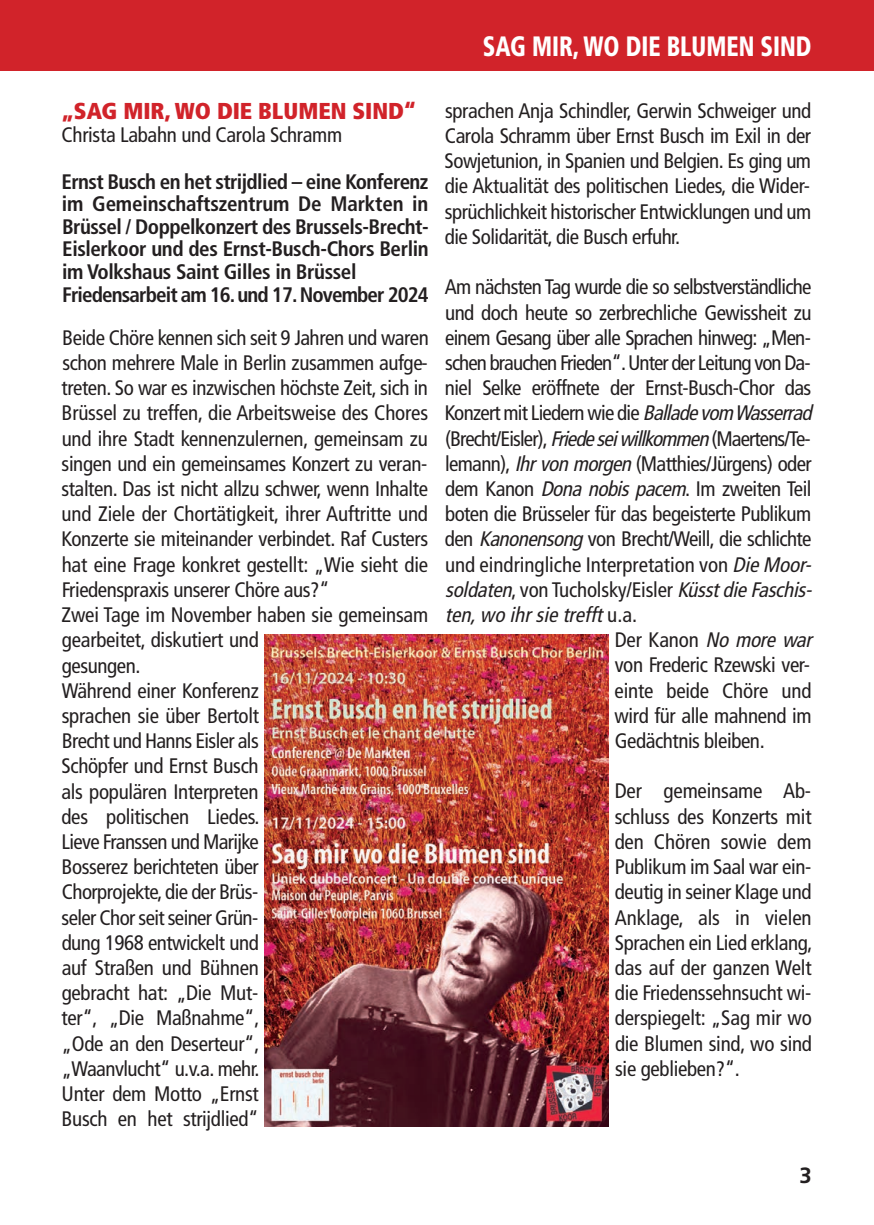
<style>
.page{position:relative;width:874px;height:1225px;background:#fff}
.page>*{position:absolute;margin:0;border:0;box-sizing:border-box;transform-origin:0 0}
.t1{font:900 condensed 28px "Frutiger";color:#fff;scale:.84 1}
.t2{font:900 condensed 23px "Frutiger";color:#d1232a}
.t3{font:700 22px "Frutiger";color:#231f20}
.t4{font:condensed 21px/25.2px "Frutiger LT Com";letter-spacing:-.02em;color:#231f20;text-align:justify}
.t5{font:700 condensed 21px/22.6px "Frutiger LT Com";letter-spacing:-.025em;color:#231f20}
.t6{font:italic condensed 21px "Frutiger LT Com";color:#231f20}
.t7{font:condensed 21px "Frutiger LT Com";letter-spacing:-.04em;color:#231f20}
.t8{font:condensed 21px "Frutiger LT Com";letter-spacing:-.045em;color:#231f20}
.t9{font:condensed 21px "Frutiger LT Com";color:#231f20}
.s1{font-style:italic}
.s2{font-style:normal}
</style>
<div class="page">
<div style="left:0;top:0;width:873px;height:71px;background:#d1232a"></div>
<img style="left:265px;top:635px;width:343px;height:491px">
<h1 class="t1" style="left:482px;top:35px;width:392px">SAG MIR, WO DIE BLUMEN SIND</h1>
<p class="t2" style="left:62px;top:102px;width:356px">„SAG MIR, WO DIE BLUMEN SIND“</p>
<p class="t4" style="left:62px;top:122px;width:282px">Christa Labahn und Carola Schramm</p>
<p class="t5" style="left:62px;top:170px;width:368px">Ernst Busch en het strijdlied – eine Konferenz im Gemeinschaftszentrum De Markten in Brüssel / Doppelkonzert des Brussels-Brecht-Eislerkoor und des Ernst-Busch-Chors Berlin im Volkshaus Saint Gilles in Brüssel Friedensarbeit am 16. und 17. November 2024</p>
<p class="t4" style="left:61px;top:325px;width:369px;text-align:left">Beide Chöre kennen sich seit 9 Jahren und waren schon mehrere Male in Berlin zusammen aufge&shy;treten. So war es inzwischen höchste Zeit, sich in<br>Brüssel zu treffen, die Arbeitsweise des Chores und ihre Stadt kennenzulernen, gemeinsam zu singen und ein gemeinsames Konzert zu veran&shy;stalten. Das ist nicht allzu schwer, wenn Inhalte und Ziele der Chortätigkeit, ihrer Auftritte und<br>Konzerte sie miteinander verbindet. Raf Custers hat eine Frage konkret gestellt: „Wie sieht die<br>Friedenspraxis unserer Chöre aus?“<br>Zwei Tage im November haben sie gemeinsam gearbeitet, diskutiert und<br>gesungen.<br>Während einer Konferenz<br>sprachen sie über Bertolt<br>Brecht und Hanns Eisler als<br>Schöpfer und Ernst Busch<br>als populären Interpreten<br>des politischen Liedes.<br>Lieve Franssen und Marijke<br>Bosserez berichteten über<br>Chorprojekte, die der Brüs-<br>seler Chor seit seiner Grün-<br>dung 1968 entwickelt und<br>auf Straßen und Bühnen<br>gebracht hat: „Die Mut-<br>ter“, „Die Maßnahme“,<br>„Ode an den Deserteur“,<br>„Waanvlucht“ u.v.a. mehr.<br>Unter dem Motto „Ernst<br>Busch en het strijdlied“</p>
<p class="t4" style="left:444px;top:98px;width:368px">sprachen Anja Schindler, Gerwin Schweiger und Carola Schramm über Ernst Busch im Exil in der Sowjetunion, in Spanien und Belgien. Es ging um die Aktualität des politischen Liedes, die Wider&shy;sprüchlichkeit historischer Entwicklungen und um die Solidarität, die Busch erfuhr.</p>
<p class="t4" style="left:444px;top:274px;width:368px">Am nächsten Tag wurde die so selbstverständliche</p>
<p class="t4" style="left:445px;top:300px;width:368px">und doch heute so zerbrechliche Gewissheit zu</p>
<p class="t4" style="left:445px;top:325px;width:367px">einem Gesang über alle Sprachen hinweg: „Men-</p>
<p class="t8" style="left:445px;top:350px;width:367px">schen brauchen Frieden“. Unter der Leitung von Da-</p>
<p class="t4" style="left:444px;top:375px;width:368px">niel Selke eröffnete der Ernst-Busch-Chor das</p>
<p class="t4" style="left:444px;top:400px;width:373px">Konzert mit Liedern wie die <span class="s1">Balladevom Wasserrad</span></p>
<p class="t7" style="left:445px;top:426px;width:367px">(Brecht/Eisler), <span class="s1">Friedeseiwillkommen</span>(Maertens/Te-</p>
<p class="t4" style="left:445px;top:451px;width:368px">lemann), <span class="s1">Ihrvonmorgen</span>(Matthies/Jürgens) oder</p>
<p class="t4" style="left:445px;top:476px;width:367px">dem Kanon <span class="s1">Dona nobis pacem</span>. Im zweiten Teil</p>
<p class="t4" style="left:445px;top:501px;width:367px">boten die Brüsseler für das begeisterte Publikum</p>
<p class="t4" style="left:444px;top:526px;width:368px">den <span class="s1">Kanonensong</span>von Brecht/Weill, die schlichte</p>
<p class="t9" style="left:445px;top:552px;width:372px">und eindringliche Interpretation von <span class="s1">DieMoor-</span></p>
<p class="t6" style="left:445px;top:577px;width:373px">soldaten<span class="s2">, v o n Tu c h o l s ky/ E i s l e r</span> KüsstdieFaschis-</p>
<p class="t6" style="left:444px;top:602px;width:194px">ten,wo ihrsietrefft <span class="s2">u . a .</span></p>
<p class="t6" style="left:614px;top:627px;width:203px"><span class="s2">Der Kanon</span> No more war</p>
<p class="t4" style="left:614px;top:652px;width:197px">von Frederic Rzewski ver-</p>
<p class="t4" style="left:614px;top:678px;width:198px">einte beide Chöre und</p>
<p class="t4" style="left:614px;top:703px;width:198px">wird für alle mahnend im</p>
<p class="t4" style="left:614px;top:728px;width:151px">Gedächtnis bleiben.</p>
<p class="t4" style="left:614px;top:778px;width:199px">Der gemeinsame Ab&shy;schluss des Konzerts mit den Chören sowie dem Publikum im Saal war ein&shy;deutig in seiner Klage und Anklage, als in vielen Sprachen ein Lied erklang, das auf der ganzen Welt die Friedenssehnsucht wi&shy;derspiegelt: „Sag mir wo die Blumen sind, wo sind sie geblieben?“.</p>
<p class="t3" style="left:798px;top:1166px;width:14px">3</p>
</div>
